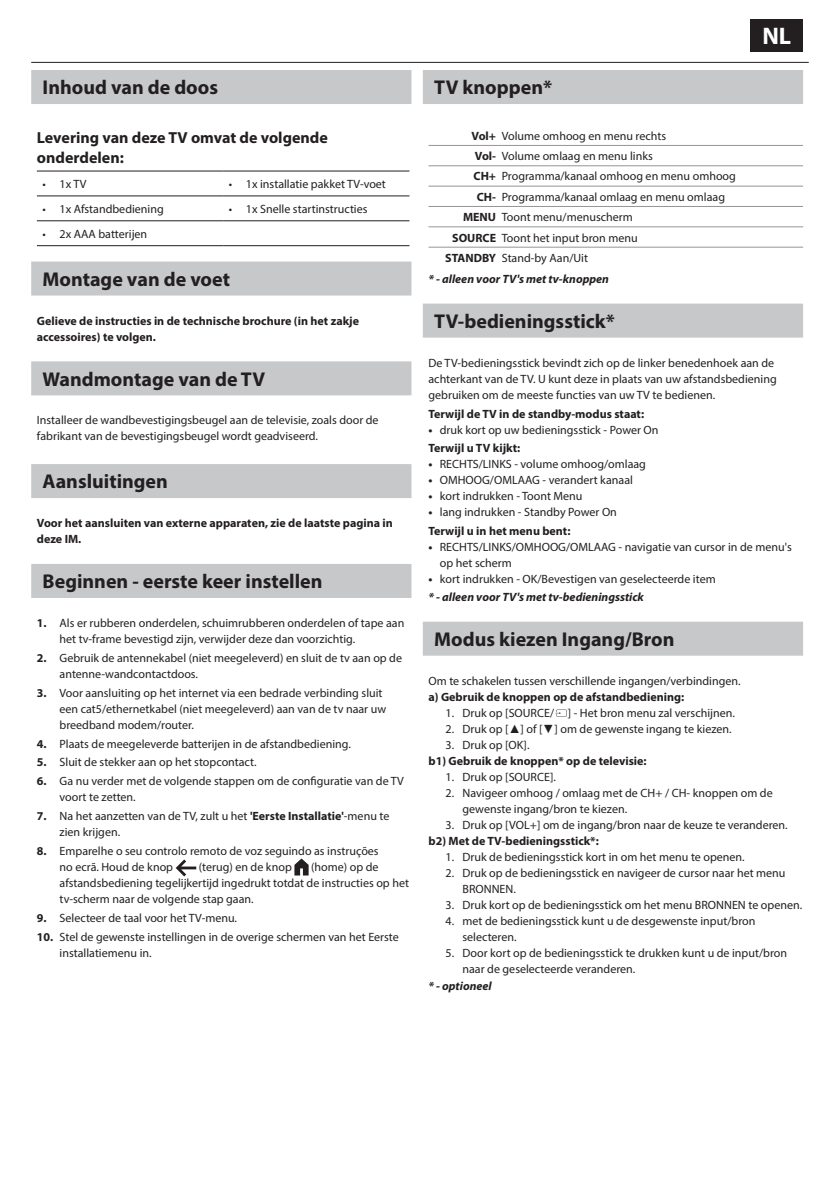
<style>
.page{position:relative;width:840px;height:1191px;background:#fff}
.page>*{position:absolute;margin:0;border:0;box-sizing:border-box;transform-origin:0 0}
.t1{font:700 24px "Myriad Pro";color:#fff}
.t2{font:700 20px "Myriad Pro";color:#231f20}
.t3{font:700 16px/20px "Myriad Pro";color:#231f20}
.t4{font:12px/16px "Myriad Pro";color:#231f20}
.t5{font:700 12px/16px "Myriad Pro";color:#231f20}
.t6{font:italic 700 12px "Myriad Pro";color:#231f20}
.s1{font-weight:700}
.s2{font-weight:700;font-style:italic}
.s3{font-family:"Arial"}
</style>
<div class="page">
<div style="left:750px;top:19px;width:52px;height:32px;background:#231f20"></div>
<div style="left:422px;top:70px;width:380px;height:34px;background:#c7c8ca"></div>
<div style="left:422px;top:303px;width:380px;height:34px;background:#c7c8ca"></div>
<div style="left:422px;top:621px;width:380px;height:34px;background:#c7c8ca"></div>
<hr style="left:428px;top:145px;width:70px;height:1px;background:#939598">
<hr style="left:498px;top:145px;width:304px;height:1px;background:#939598">
<hr style="left:428px;top:165px;width:70px;height:1px;background:#939598">
<hr style="left:498px;top:165px;width:304px;height:1px;background:#939598">
<hr style="left:428px;top:186px;width:70px;height:1px;background:#939598">
<hr style="left:498px;top:186px;width:304px;height:1px;background:#939598">
<hr style="left:428px;top:206px;width:70px;height:1px;background:#939598">
<hr style="left:498px;top:206px;width:304px;height:1px;background:#939598">
<hr style="left:428px;top:226px;width:70px;height:1px;background:#939598">
<hr style="left:498px;top:226px;width:304px;height:1px;background:#939598">
<hr style="left:428px;top:247px;width:70px;height:1px;background:#939598">
<hr style="left:498px;top:247px;width:304px;height:1px;background:#939598">
<svg style="left:555px;top:709px;width:11px;height:7px"></svg>
<div style="left:31px;top:70px;width:380px;height:34px;background:#c7c8ca"></div>
<div style="left:31px;top:261px;width:380px;height:34px;background:#c7c8ca"></div>
<div style="left:31px;top:361px;width:380px;height:34px;background:#c7c8ca"></div>
<div style="left:31px;top:464px;width:380px;height:34px;background:#c7c8ca"></div>
<div style="left:31px;top:564px;width:380px;height:34px;background:#c7c8ca"></div>
<hr style="left:223px;top:171px;width:186px;height:1px;background:#231f20">
<hr style="left:37px;top:196px;width:186px;height:1px;background:#231f20">
<hr style="left:223px;top:196px;width:186px;height:1px;background:#231f20">
<hr style="left:37px;top:220px;width:186px;height:1px;background:#231f20">
<hr style="left:223px;top:220px;width:186px;height:1px;background:#231f20">
<hr style="left:37px;top:245px;width:186px;height:1px;background:#231f20">
<hr style="left:223px;top:245px;width:186px;height:1px;background:#231f20">
<hr style="left:37px;top:171px;width:186px;height:1px;background:#231f20">
<svg style="left:175px;top:859px;width:21px;height:17px"></svg>
<svg style="left:294px;top:858px;width:14px;height:17px"></svg>
<hr style="left:31px;top:62px;width:777px;height:1px;background:#231f20">
<h2 class="t2" style="left:43px;top:75px;width:177px">Inhoud van de doos</h2>
<h3 class="t3" style="left:37px;top:127px;width:292px">Levering van deze TV omvat de volgende onderdelen:</h3>
<p class="t4" style="left:43px;top:176px;width:45px">• 1x TV</p>
<p class="t4" style="left:229px;top:176px;width:158px">• 1x installatie pakket TV-voet</p>
<p class="t4" style="left:43px;top:201px;width:123px">• 1x Afstandbediening</p>
<p class="t4" style="left:229px;top:201px;width:140px">• 1x Snelle startinstructies</p>
<p class="t4" style="left:42px;top:225px;width:106px">• 2x AAA batterijen</p>
<h2 class="t2" style="left:43px;top:266px;width:189px">Montage van de voet</h2>
<p class="t5" style="left:37px;top:312px;width:323px">Gelieve de instructies in de technische brochure (in het zakje accessoires) te volgen.</p>
<h2 class="t2" style="left:43px;top:366px;width:224px">Wandmontage van de TV</h2>
<p class="t4" style="left:37px;top:412px;width:343px">Installeer de wandbevestigingsbeugel aan de televisie, zoals door de fabrikant van de bevestigingsbeugel wordt geadviseerd.</p>
<h2 class="t2" style="left:43px;top:469px;width:127px">Aansluitingen</h2>
<p class="t5" style="left:37px;top:515px;width:357px">Voor het aansluiten van externe apparaten, zie de laatste pagina in deze IM.</p>
<h2 class="t2" style="left:43px;top:568px;width:281px">Beginnen - eerste keer instellen</h2>
<p class="t4" style="left:60px;top:615px;width:346px;text-indent:-23px"><span class="s1">1.</span> Als er rubberen onderdelen, schuimrubberen onderdelen of tape aan het tv-frame bevestigd zijn, verwijder deze dan voorzichtig.</p>
<p class="t4" style="left:60px;top:649px;width:344px;text-indent:-23px"><span class="s1">2.</span> Gebruik de antennekabel (niet meegeleverd) en sluit de tv aan op de antenne-wandcontactdoos.</p>
<p class="t4" style="left:60px;top:684px;width:328px;text-indent:-23px"><span class="s1">3.</span> Voor aansluiting op het internet via een bedrade verbinding sluit een cat5/ethernetkabel (niet meegeleverd) aan van de tv naar uw breedband modem/router.</p>
<p class="t4" style="left:37px;top:735px;width:315px"><span class="s1">4.</span> Plaats de meegeleverde batterijen in de afstandbediening.</p>
<p class="t4" style="left:37px;top:754px;width:221px"><span class="s1">5.</span> Sluit de stekker aan op het stopcontact.</p>
<p class="t4" style="left:60px;top:773px;width:345px;text-indent:-23px"><span class="s1">6.</span> Ga nu verder met de volgende stappen om de configuratie van de TV voort te zetten.</p>
<p class="t4" style="left:60px;top:808px;width:331px;text-indent:-23px"><span class="s1">7.</span> Na het aanzetten van de TV, zult u het <span class="s1">'Eerste Installatie'</span>-menu te zien krijgen.</p>
<p class="t4" style="left:60px;top:842px;width:320px;text-indent:-23px"><span class="s1">8.</span> Emparelhe o seu controlo remoto de voz seguindo as instruções no ecrã. Houd de knop</p>
<p class="t4" style="left:60px;top:858px;width:351px;text-indent:251px">(home) op de afstandsbediening tegelijkertijd ingedrukt totdat de instructies op het tv-scherm naar de volgende stap gaan.</p>
<p class="t4" style="left:37px;top:909px;width:202px"><span class="s1">9.</span> Selecteer de taal voor het TV-menu.</p>
<p class="t4" style="left:60px;top:928px;width:340px;text-indent:-23px"><span class="s1">10.</span> Stel de gewenste instellingen in de overige schermen van het Eerste installatiemenu in.</p>
<p class="t4" style="left:199px;top:858px;width:94px">(terug) en de knop</p>
<h1 class="t1" style="left:762px;top:20px;width:30px">NL</h1>
<h2 class="t2" style="left:434px;top:75px;width:119px">TV knoppen*</h2>
<p class="t4" style="left:471px;top:128px;width:196px"><span class="s1">Vol+</span> Volume omhoog en menu rechts</p>
<p class="t4" style="left:474px;top:148px;width:179px"><span class="s1">Vol-</span> Volume omlaag en menu links</p>
<p class="t4" style="left:473px;top:168px;width:264px"><span class="s1">CH+</span> Programma/kanaal omhoog en menu omhoog</p>
<p class="t4" style="left:476px;top:189px;width:249px"><span class="s1">CH-</span> Programma/kanaal omlaag en menu omlaag</p>
<p class="t4" style="left:463px;top:209px;width:171px"><span class="s1">MENU</span> Toont menu/menuscherm</p>
<p class="t4" style="left:452px;top:229px;width:187px"><span class="s1">SOURCE</span> Toont het input bron menu</p>
<p class="t4" style="left:445px;top:250px;width:144px"><span class="s1">STANDBY</span> Stand-by Aan/Uit</p>
<p class="t6" style="left:428px;top:271px;width:182px">* - alleen voor TV's met tv-knoppen</p>
<h2 class="t2" style="left:434px;top:308px;width:182px">TV-bedieningsstick*</h2>
<p class="t4" style="left:428px;top:354px;width:349px">De TV-bedieningsstick bevindt zich op de linker benedenhoek aan de achterkant van de TV. U kunt deze in plaats van uw afstandsbediening gebruiken om de meeste functies van uw TV te bedienen.</p>
<p class="t5" style="left:428px;top:405px;width:217px">Terwijl de TV in de standby-modus staat:</p>
<p class="t4" style="left:428px;top:420px;width:231px;line-height:18.8px"><span class="s1">•</span> druk kort op uw bedieningsstick - Power On<br><span class="s1">Terwijl u TV kijkt:</span></p>
<p class="t4" style="left:428px;top:456px;width:219px"><span class="s1">•</span> RECHTS/LINKS - volume omhoog/omlaag</p>
<p class="t4" style="left:428px;top:472px;width:206px"><span class="s1">•</span> OMHOOG/OMLAAG - verandert kanaal</p>
<p class="t4" style="left:428px;top:488px;width:155px"><span class="s1">•</span> kort indrukken - Toont Menu</p>
<p class="t4" style="left:428px;top:503px;width:190px;line-height:18.8px"><span class="s1">•</span> lang indrukken - Standby Power On<br><span class="s1">Terwijl u in het menu bent:</span></p>
<p class="t4" style="left:439px;top:539px;width:353px;text-indent:-11px"><span class="s1">•</span> RECHTS/LINKS/OMHOOG/OMLAAG - navigatie van cursor in de menu's op het scherm</p>
<p class="t4" style="left:428px;top:570px;width:288px;line-height:17.6px"><span class="s1">•</span> kort indrukken - OK/Bevestigen van geselecteerde item <span class="s2">* - alleen voor TV's met tv-bedieningsstick</span></p>
<h2 class="t2" style="left:434px;top:626px;width:242px">Modus kiezen Ingang/Bron</h2>
<p class="t4" style="left:428px;top:672px;width:313px">Om te schakelen tussen verschillende ingangen/verbindingen.</p>
<p class="t5" style="left:428px;top:688px;width:257px">a) Gebruik de knoppen op de afstandbediening:</p>
<p class="t4" style="left:445px;top:704px;width:291px">1. Druk op [SOURCE/ ] - Het bron menu zal verschijnen.</p>
<p class="t4" style="left:445px;top:720px;width:287px">2. Druk op [<span class="s3">▲</span>] of [<span class="s3">▼</span>] om de gewenste ingang te kiezen.</p>
<p class="t4" style="left:445px;top:736px;width:85px">3. Druk op [OK].</p>
<p class="t5" style="left:428px;top:752px;width:219px">b1) Gebruik de knoppen* op de televisie:</p>
<p class="t4" style="left:445px;top:768px;width:112px">1. Druk op [SOURCE].</p>
<p class="t4" style="left:462px;top:784px;width:311px;text-indent:-17px">2. Navigeer omhoog / omlaag met de CH+ / CH- knoppen om de gewenste ingang/bron te kiezen.</p>
<p class="t4" style="left:445px;top:816px;width:343px">3. Druk op [VOL+] om de ingang/bron naar de keuze te veranderen.</p>
<p class="t5" style="left:428px;top:832px;width:172px">b2) Met de TV-bedieningsstick*:</p>
<p class="t4" style="left:445px;top:848px;width:300px">1. Druk de bedieningsstick kort in om het menu te openen.</p>
<p class="t4" style="left:462px;top:864px;width:324px;text-indent:-17px">2. Druk op de bedieningsstick en navigeer de cursor naar het menu<br>BRONNEN.</p>
<p class="t4" style="left:445px;top:896px;width:358px">3. Druk kort op de bedieningsstick om het menu BRONNEN te openen.</p>
<p class="t4" style="left:462px;top:912px;width:294px;text-indent:-17px">4. met de bedieningsstick kunt u de desgewenste input/bron selecteren.</p>
<p class="t4" style="left:462px;top:944px;width:326px;text-indent:-17px">5. Door kort op de bedieningsstick te drukken kunt u de input/bron naar de geselecteerde veranderen.</p>
<p class="t6" style="left:428px;top:978px;width:65px">* - optioneel</p>
</div>
